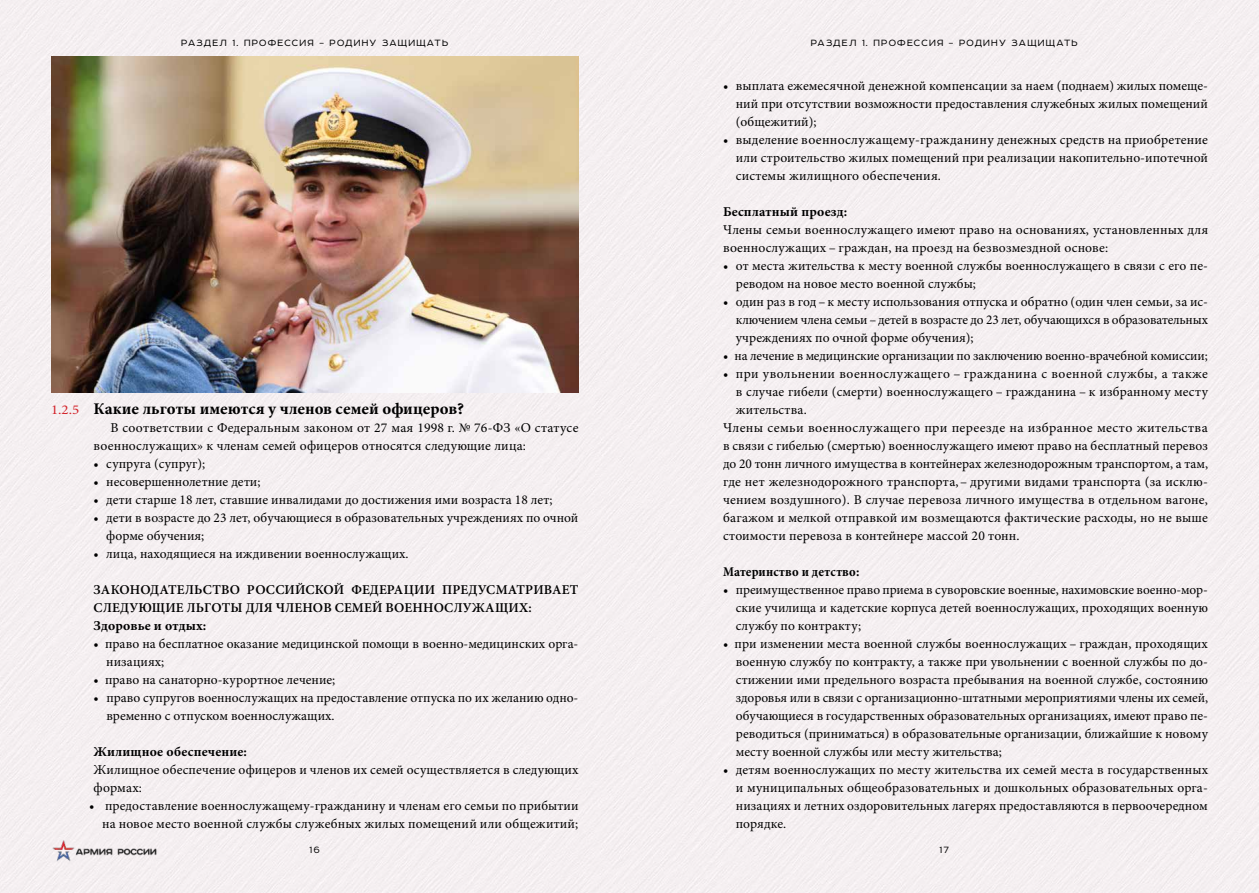
<style>
.page{position:relative;width:1259px;height:893px;background:#f4eff1}
.page>*{position:absolute;margin:0;border:0;box-sizing:border-box;transform-origin:0 0}
.t1{font:700 condensed 16.5px "Minion Pro";color:#000;scale:1.1 1}
.t2{font:13.5px/18px "Minion Pro";letter-spacing:.005em;color:#000}
.t3{font:600 13.5px/18px "Minion Pro";letter-spacing:.01em;color:#000}
.t4{font:13.5px "Minion Pro";letter-spacing:.025em;color:#000}
.t5{font:13.5px "Minion Pro";letter-spacing:.03em;color:#000}
.t6{font:700 13.5px "Minion Pro";letter-spacing:.01em;color:#000}
.t7{font:700 condensed 13.5px "Minion Pro";letter-spacing:.01em;color:#000}
.t8{font:10.5px "Room";letter-spacing:.12em;color:#000}
.s1{font-weight:400;font-stretch:normal;font-size:13.5px;color:#d3232a}
</style>
<div class="page">
<img style="left:52px;top:838px;width:106px;height:24px">
<img style="left:51px;top:56px;width:527px;height:336px">
<p class="t8" style="left:181px;top:37px;width:268px">РАЗДЕЛ 1. ПРОФЕССИЯ – РОДИНУ ЗАЩИЩАТЬ</p>
<p class="t8" style="left:810px;top:37px;width:268px">РАЗДЕЛ 1. ПРОФЕССИЯ – РОДИНУ ЗАЩИЩАТЬ</p>
<p class="t1" style="left:51px;top:397px;width:377px"><span class="s1">1.2.5</span> Какие льготы имеются у членов семей офицеров?</p>
<p class="t2" style="left:94px;top:419px;width:486px;text-indent:17px">В соответствии с Федеральным законом от 27 мая 1998 г. № 76-ФЗ «О статусе военнослужащих» к членам семей офицеров относятся следующие лица:</p>
<p class="t2" style="left:94px;top:455px;width:113px">• супруга (супруг);</p>
<p class="t2" style="left:94px;top:473px;width:168px">• несовершеннолетние дети;</p>
<p class="t2" style="left:94px;top:491px;width:460px">• дети старше 18 лет, ставшие инвалидами до достижения ими возраста 18 лет;</p>
<p class="t2" style="left:106px;top:509px;width:473px;text-indent:-13px">• дети в возрасте до 23 лет, обучающиеся в образовательных учреждениях по очной форме обучения;</p>
<p class="t2" style="left:93px;top:545px;width:317px">• лица, находящиеся на иждивении военнослужащих.</p>
<p class="t3" style="left:94px;top:581px;width:486px">ЗАКОНОДАТЕЛЬСТВО РОССИЙСКОЙ ФЕДЕРАЦИИ ПРЕДУСМАТРИВАЕТ<br>СЛЕДУЮЩИЕ ЛЬГОТЫ ДЛЯ ЧЛЕНОВ СЕМЕЙ ВОЕННОСЛУЖАЩИХ:</p>
<p class="t6" style="left:94px;top:616px;width:114px">Здоровье и отдых:</p>
<p class="t2" style="left:106px;top:635px;width:473px;text-indent:-13px">• право на бесплатное оказание медицинской помощи в военно-медицинских орга&shy;низациях;</p>
<p class="t2" style="left:94px;top:671px;width:243px">• право на санаторно-курортное лечение;</p>
<p class="t2" style="left:106px;top:689px;width:473px;text-indent:-13px">• право супругов военнослужащих на предоставление отпуска по их желанию одно&shy;временно с отпуском военнослужащих.</p>
<p class="t6" style="left:94px;top:742px;width:155px">Жилищное обеспечение:</p>
<p class="t2" style="left:94px;top:761px;width:486px">Жилищное обеспечение офицеров и членов их семей осуществляется в следующих формах:</p>
<p class="t2" style="left:89px;top:797px;width:491px;text-align:right">• предоставление военнослужащему-гражданину и членам его семьи по прибытии на новое место военной службы служебных жилых помещений или общежитий;</p>
<p class="t2" style="left:736px;top:77px;width:473px;text-align:justify;text-indent:-13px">• выплата ежемесячной денежной компенсации за наем (поднаем) жилых помеще&shy;ний при отсутствии возможности предоставления служебных жилых помещений (общежитий);</p>
<p class="t2" style="left:736px;top:131px;width:474px;text-align:justify;text-indent:-13px">• выделение военнослужащему-гражданину денежных средств на приобретение или строительство жилых помещений при реализации накопительно-ипотечной системы жилищного обеспечения.</p>
<p class="t6" style="left:723px;top:202px;width:126px">Бесплатный проезд:</p>
<p class="t2" style="left:723px;top:221px;width:486px">Члены семьи военнослужащего имеют право на основаниях, установленных для военнослужащих – граждан, на проезд на безвозмездной основе:</p>
<p class="t2" style="left:736px;top:257px;width:473px;text-indent:-13px">• от места жительства к месту военной службы военнослужащего в связи с его пе&shy;реводом на новое место военной службы;</p>
<p class="t2" style="left:736px;top:293px;width:473px;text-align:justify;text-indent:-13px">• один раз в год – к месту использования отпуска и обратно (один член семьи, за ис&shy;ключением члена семьи– детей в возрасте до 23 лет, обучающихся в образовательных учреждениях по очной форме обучения);</p>
<p class="t2" style="left:723px;top:347px;width:486px">• на лечение в медицинские организации по заключению военно-врачебной комиссии;</p>
<p class="t5" style="left:723px;top:365px;width:486px">• при увольнении военнослужащего – гражданина с военной службы, а также</p>
<p class="t2" style="left:736px;top:383px;width:473px">в случае гибели (смерти) военнослужащего – гражданина – к избранному месту</p>
<p class="t2" style="left:736px;top:401px;width:72px">жительства.</p>
<p class="t4" style="left:723px;top:419px;width:486px">Члены семьи военнослужащего при переезде на избранное место жительства</p>
<p class="t2" style="left:723px;top:437px;width:486px">в связи с гибелью (смертью) военнослужащего имеют право на бесплатный перевоз</p>
<p class="t2" style="left:723px;top:455px;width:486px">до 20 тонн личного имущества в контейнерах железнодорожным транспортом, а там,</p>
<p class="t2" style="left:723px;top:473px;width:486px">где нет железнодорожного транспорта,– другими видами транспорта (за исклю-</p>
<p class="t2" style="left:723px;top:491px;width:486px">чением воздушного). В случае перевоза личного имущества в отдельном вагоне,</p>
<p class="t2" style="left:723px;top:509px;width:486px">багажом и мелкой отправкой им возмещаются фактические расходы, но не выше</p>
<p class="t2" style="left:723px;top:527px;width:298px">стоимости перевоза в контейнере массой 20 тонн.</p>
<p class="t7" style="left:723px;top:562px;width:138px">Материнство и детство:</p>
<p class="t2" style="left:736px;top:581px;width:473px;text-align:justify;text-indent:-13px">• преимущественное право приема в суворовские военные, нахимовские военно-мор&shy;ские училища и кадетские корпуса детей военнослужащих, проходящих военную службу по контракту;</p>
<p class="t2" style="left:736px;top:635px;width:474px;text-align:justify;text-indent:-13px">• при изменении места военной службы военнослужащих – граждан, проходящих военную службу по контракту, а также при увольнении с военной службы по до&shy;стижении ими предельного возраста пребывания на военной службе, состоянию здоровья или в связи с организационно-штатными мероприятиями члены их семей, обучающиеся в государственных образовательных организациях, имеют право пе&shy;реводиться (приниматься) в образовательные организации, ближайшие к новому месту военной службы или месту жительства;</p>
<p class="t2" style="left:736px;top:761px;width:474px;text-align:justify;text-indent:-13px">• детям военнослужащих по месту жительства их семей места в государственных и муниципальных общеобразовательных и дошкольных образовательных орга&shy;низациях и летних оздоровительных лагерях предоставляются в первоочередном порядке.</p>
<p class="t8" style="left:310px;top:844px;width:12px">16</p>
<p class="t8" style="left:939px;top:844px;width:11px">17</p>
</div>
